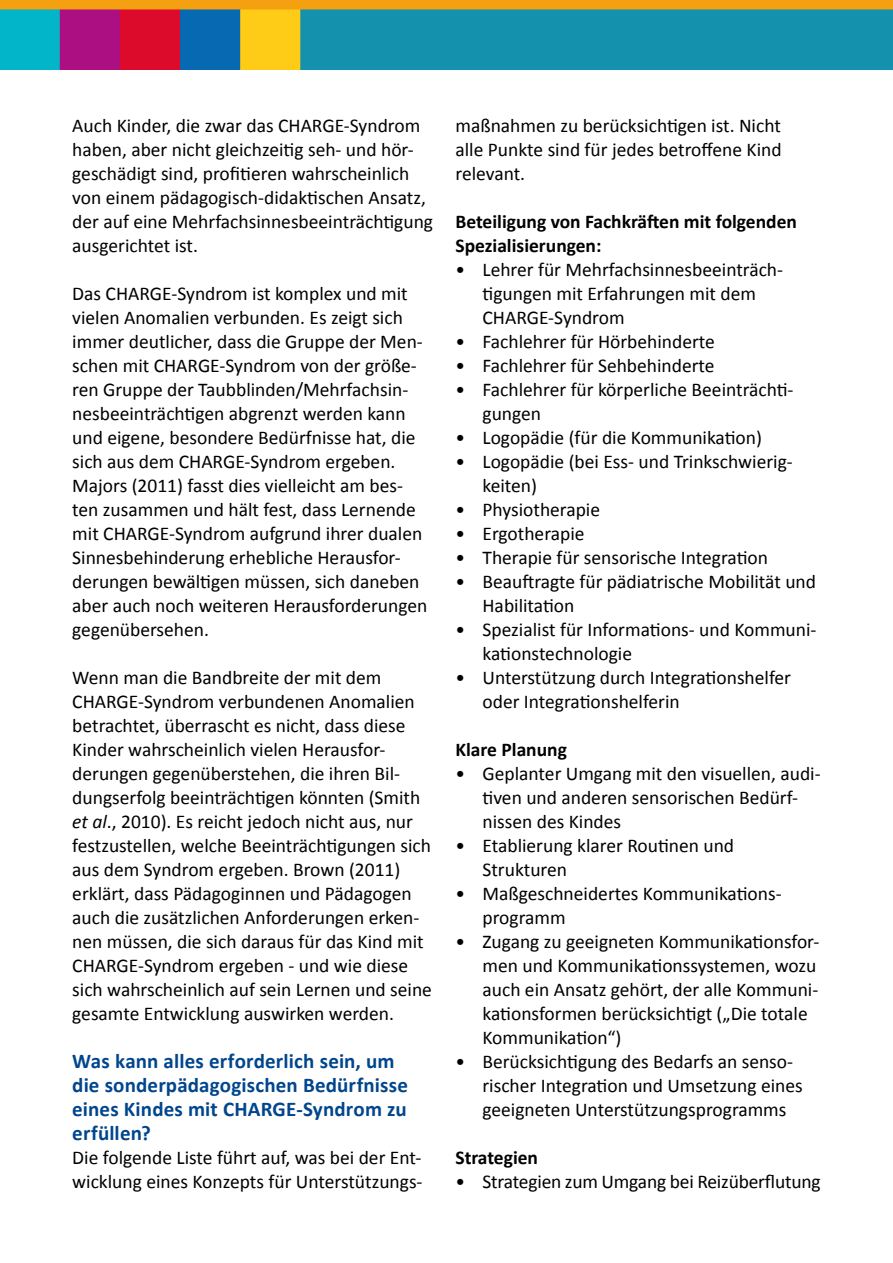
<style>
.page{position:relative;width:893px;height:1263px;background:#fff}
.page>*{position:absolute;margin:0;border:0;box-sizing:border-box;transform-origin:0 0}
.t1{font:700 21px/24px "Calibri";letter-spacing:.01em;color:#00468d}
.t2{font:19.5px/24px "Calibri";color:#000}
.t3{font:700 19.5px/24px "Calibri";color:#000}
.s1{font-style:italic}
</style>
<div class="page">
<img style="left:0;top:0;width:893px;height:69px">
<p class="t2" style="left:72px;top:113px;width:362px">Auch Kinder, die zwar das CHARGE-Syndrom haben, aber nicht gleichzeitig seh- und hör&shy;geschädigt sind, profitieren wahrscheinlich von einem pädagogisch-didaktischen Ansatz, der auf eine Mehrfachsinnesbeeinträchtigung ausgerichtet ist.</p>
<p class="t2" style="left:72px;top:281px;width:357px">Das CHARGE-Syndrom ist komplex und mit vielen Anomalien verbunden. Es zeigt sich immer deutlicher, dass die Gruppe der Men&shy;schen mit CHARGE-Syndrom von der größe&shy;ren Gruppe der Taubblinden/Mehrfachsin&shy;nesbeeinträchtigen abgrenzt werden kann und eigene, besondere Bedürfnisse hat, die sich aus dem CHARGE-Syndrom ergeben.<br>Majors (2011) fasst dies vielleicht am bes&shy;ten zusammen und hält fest, dass Lernende mit CHARGE-Syndrom aufgrund ihrer dualen Sinnesbehinderung erhebliche Herausfor&shy;derungen bewältigen müssen, sich daneben aber auch noch weiteren Herausforderungen gegenübersehen.</p>
<p class="t2" style="left:72px;top:665px;width:361px">Wenn man die Bandbreite der mit dem CHARGE-Syndrom verbundenen Anomalien betrachtet, überrascht es nicht, dass diese Kinder wahrscheinlich vielen Herausfor&shy;derungen gegenüberstehen, die ihren Bil&shy;dungserfolg beeinträchtigen könnten (Smith <span class="s1">et al</span>., 2010). Es reicht jedoch nicht aus, nur festzustellen, welche Beeinträchtigungen sich aus dem Syndrom ergeben. Brown (2011) erklärt, dass Pädagoginnen und Pädagogen auch die zusätzlichen Anforderungen erken&shy;nen müssen, die sich daraus für das Kind mit CHARGE-Syndrom ergeben - und wie diese sich wahrscheinlich auf sein Lernen und seine gesamte Entwicklung auswirken werden.</p>
<p class="t1" style="left:72px;top:1049px;width:337px">Was kann alles erforderlich sein, um die sonderpädagogischen Bedürfnisse eines Kindes mit CHARGE-Syndrom zu erfüllen?</p>
<p class="t2" style="left:72px;top:1145px;width:352px">Die folgende Liste führt auf, was bei der Ent&shy;wicklung eines Konzepts für Unterstützungs-</p>
<p class="t2" style="left:455px;top:113px;width:328px;text-align:justify">maßnahmen zu berücksichtigen ist. Nicht alle Punkte sind für jedes betroffene Kind relevant.</p>
<p class="t3" style="left:455px;top:209px;width:343px">Beteiligung von Fachkräften mit folgenden<br>Spezialisierungen:</p>
<p class="t2" style="left:482px;top:257px;width:302px;text-indent:-27px">• Lehrer für Mehrfachsinnesbeeinträch&shy;tigungen mit Erfahrungen mit dem<br>CHARGE-Syndrom</p>
<p class="t2" style="left:455px;top:329px;width:261px">• Fachlehrer für Hörbehinderte</p>
<p class="t2" style="left:455px;top:353px;width:261px">• Fachlehrer für Sehbehinderte</p>
<p class="t2" style="left:482px;top:377px;width:313px;text-indent:-27px">• Fachlehrer für körperliche Beeinträchti&shy;gungen</p>
<p class="t2" style="left:455px;top:425px;width:308px">• Logopädie (für die Kommunikation)</p>
<p class="t2" style="left:482px;top:449px;width:310px;text-indent:-27px">• Logopädie (bei Ess- und Trinkschwierig&shy;keiten)</p>
<p class="t2" style="left:455px;top:497px;width:146px">• Physiotherapie</p>
<p class="t2" style="left:455px;top:521px;width:131px">• Ergotherapie</p>
<p class="t2" style="left:455px;top:545px;width:314px">• Therapie für sensorische Integration</p>
<p class="t2" style="left:482px;top:569px;width:335px;text-indent:-27px">• Beauftragte für pädiatrische Mobilität und<br>Habilitation</p>
<p class="t2" style="left:482px;top:617px;width:336px;text-indent:-27px">• Spezialist für Informations- und Kommuni&shy;kationstechnologie</p>
<p class="t2" style="left:482px;top:665px;width:310px;text-indent:-27px">• Unterstützung durch Integrationshelfer oder Integrationshelferin</p>
<p class="t3" style="left:455px;top:737px;width:113px">Klare Planung</p>
<p class="t2" style="left:482px;top:761px;width:340px;text-indent:-27px">• Geplanter Umgang mit den visuellen, audi&shy;tiven und anderen sensorischen Bedürf&shy;nissen des Kindes</p>
<p class="t2" style="left:482px;top:833px;width:253px;text-indent:-27px">• Etablierung klarer Routinen und<br>Strukturen</p>
<p class="t2" style="left:482px;top:881px;width:299px;text-indent:-27px">• Maßgeschneidertes Kommunikations&shy;programm</p>
<p class="t2" style="left:482px;top:929px;width:338px;text-indent:-27px">• Zugang zu geeigneten Kommunikationsfor&shy;men und Kommunikationssystemen, wozu auch ein Ansatz gehört, der alle Kommuni&shy;kationsformen berücksichtigt („Die totale Kommunikation“)</p>
<p class="t2" style="left:482px;top:1049px;width:322px;text-indent:-27px">• Berücksichtigung des Bedarfs an senso&shy;rischer Integration und Umsetzung eines geeigneten Unterstützungsprogramms</p>
<p class="t3" style="left:455px;top:1145px;width:84px">Strategien</p>
<p class="t2" style="left:455px;top:1169px;width:367px">• Strategien zum Umgang bei Reizüberflutung</p>
</div>
